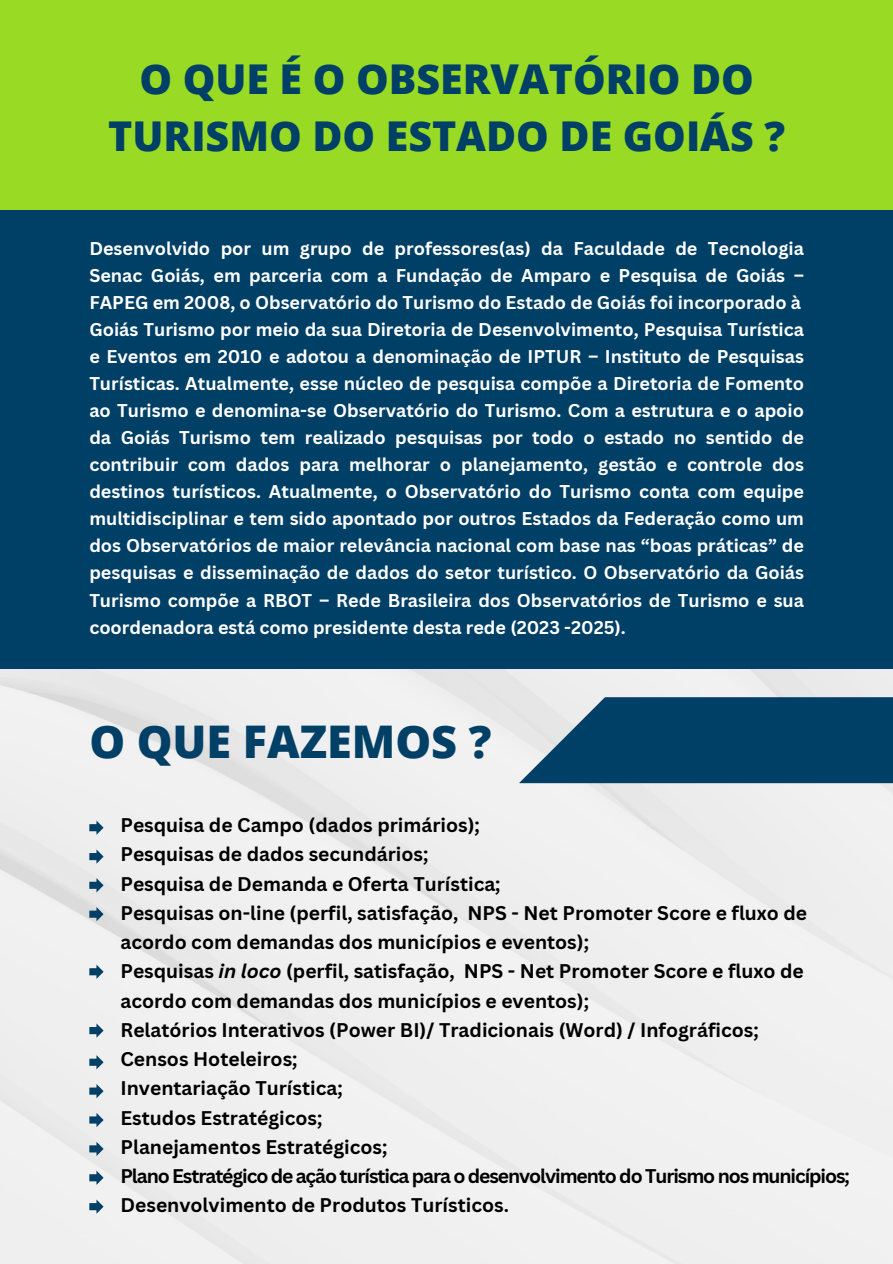
<style>
.page{position:relative;width:893px;height:1264px;background:#fff}
.page>*{position:absolute;margin:0;border:0;box-sizing:border-box;transform-origin:0 0}
.t1{font:800 45px "Open Sans";color:#003f66}
.t2{font:800 41.1px/56.6px "Open Sans";color:#003f66;text-align:center}
.t3{font:700 19.2px/29.2px "Canva Sans";color:#000}
.t4{font:700 19.2px "Canva Sans";letter-spacing:-.055em;color:#000}
.t5{font:700 18px/27px "Canva Sans";color:#fff;text-align:justify}
.s1{font-style:italic}
</style>
<div class="page">
<div style="left:0;top:668px;width:892px;height:595px;background:#efefef"></div>
<div style="left:0;top:0;width:892px;height:210px;background:#99da24"></div>
<div style="left:0;top:210px;width:892px;height:458px;background:#003f66"></div>
<svg style="left:518px;top:697px;width:374px;height:86px;background:#1c5375"></svg>
<svg style="left:89px;top:820px;width:15px;height:14px"></svg>
<svg style="left:89px;top:878px;width:15px;height:14px"></svg>
<svg style="left:89px;top:1055px;width:15px;height:14px"></svg>
<svg style="left:89px;top:1083px;width:15px;height:15px"></svg>
<svg style="left:89px;top:1141px;width:15px;height:14px"></svg>
<svg style="left:89px;top:1112px;width:15px;height:15px"></svg>
<svg style="left:89px;top:1170px;width:15px;height:14px"></svg>
<svg style="left:89px;top:1199px;width:15px;height:14px"></svg>
<svg style="left:89px;top:849px;width:15px;height:14px"></svg>
<svg style="left:89px;top:1023px;width:15px;height:14px"></svg>
<svg style="left:89px;top:907px;width:15px;height:14px"></svg>
<svg style="left:89px;top:964px;width:15px;height:14px"></svg>
<p class="t2" style="left:108px;top:50px;width:678px">O QUE É O OBSERVATÓRIO DO<br>TURISMO DO ESTADO DE GOIÁS ?</p>
<h1 class="t5" style="left:89px;top:235px;width:716px">Desenvolvido por um grupo de professores(as) da Faculdade de Tecnologia Senac Goiás, em parceria com a Fundação de Amparo e Pesquisa de Goiás – FAPEG em 2008, o Observatório do Turismo do Estado de Goiás foi incorporado à</h1>
<p class="t5" style="left:89px;top:316px;width:716px">Goiás Turismo por meio da sua Diretoria de Desenvolvimento, Pesquisa Turística e Eventos em 2010 e adotou a denominação de IPTUR – Instituto de Pesquisas Turísticas. Atualmente, esse núcleo de pesquisa compõe a Diretoria de Fomento ao Turismo e denomina-se Observatório do Turismo. Com a estrutura e o apoio da Goiás Turismo tem realizado pesquisas por todo o estado no sentido de contribuir com dados para melhorar o planejamento, gestão e controle dos destinos turísticos. Atualmente, o Observatório do Turismo conta com equipe multidisciplinar e tem sido apontado por outros Estados da Federação como um dos Observatórios de maior relevância nacional com base nas “boas práticas” de pesquisas e disseminação de dados do setor turístico. O Observatório da Goiás Turismo compõe a RBOT – Rede Brasileira dos Observatórios de Turismo e sua coordenadora está como presidente desta rede (2023 -2025).</p>
<p class="t1" style="left:89px;top:709px;width:403px">O QUE FAZEMOS ?</p>
<h1 class="t3" style="left:120px;top:810px;width:361px">Pesquisa de Campo (dados primários);</h1>
<p class="t3" style="left:120px;top:839px;width:309px">Pesquisas de dados secundários;</p>
<p class="t3" style="left:120px;top:868px;width:381px">Pesquisa de Demanda e Oferta Turística;</p>
<p class="t3" style="left:120px;top:897px;width:688px">Pesquisas on-line (perfil, satisfação, NPS - Net Promoter Score e fluxo de acordo com demandas dos municípios e eventos);</p>
<p class="t3" style="left:120px;top:956px;width:684px">Pesquisas <span class="s1">in loco</span> (perfil, satisfação, NPS - Net Promoter Score e fluxo de acordo com demandas dos municípios e eventos);</p>
<p class="t3" style="left:120px;top:1014px;width:639px">Relatórios Interativos (Power BI)/ Tradicionais (Word) / Infográficos;</p>
<p class="t3" style="left:120px;top:1044px;width:179px">Censos Hoteleiros;</p>
<p class="t3" style="left:120px;top:1073px;width:224px">Inventariação Turística;</p>
<p class="t3" style="left:120px;top:1102px;width:203px">Estudos Estratégicos;</p>
<p class="t3" style="left:120px;top:1131px;width:268px">Planejamentos Estratégicos;</p>
<p class="t4" style="left:120px;top:1162px;width:730px">Plano Estratégico de ação turística para o desenvolvimento do Turismo nos municípios;</p>
<p class="t3" style="left:120px;top:1190px;width:390px">Desenvolvimento de Produtos Turísticos.</p>
</div>
